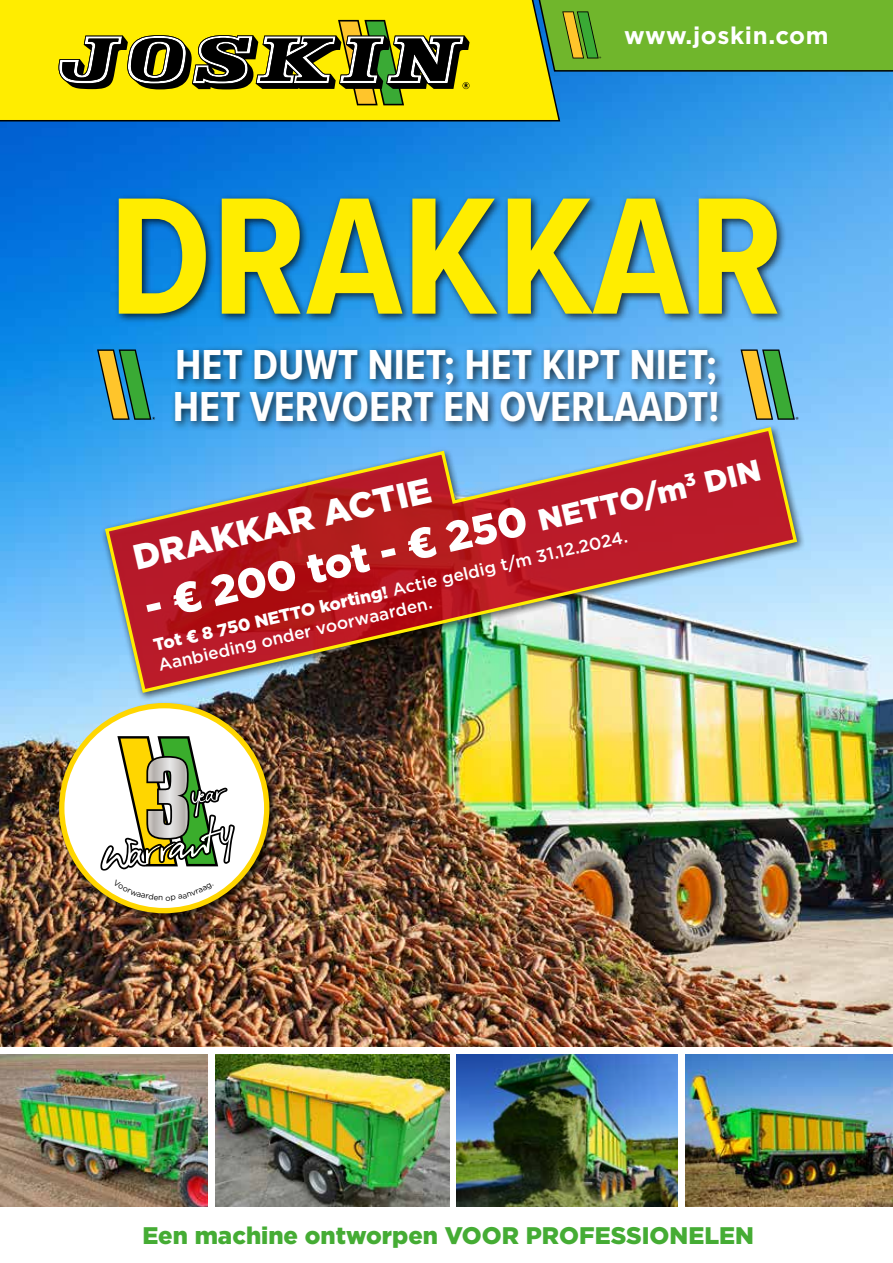
<style>
.page{position:relative;width:893px;height:1263px;background:#fff}
.page>*{position:absolute;margin:0;border:0;box-sizing:border-box;transform-origin:0 0}
.t1{font:700 172.5px "Proxima Nova Cond";color:#ffed00}
.t2{font:700 43.5px/42px "Proxima Nova Cond";color:#fff}
.t3{font:900 41.7px "Gotham";color:#fff}
.t4{font:900 35.25px "Gotham";color:#fff}
.t5{font:900 24px "Gotham";color:#45ac34}
.t6{font:700 24px "Gotham";letter-spacing:.025em;color:#fff}
.t7{font:500 17.25px/20.7px "Gotham";color:#fff}
.s1{font-family:"Arial"}
.s2{font-size:30.3px}
.s3{font-weight:900}
.s4{font-family:"Arial";font-weight:900}
</style>
<div class="page">
<img style="left:0;top:72px;width:893px;height:975px">
<img style="left:0;top:1054px;width:208px;height:152px">
<img style="left:216px;top:1054px;width:233px;height:152px">
<img style="left:457px;top:1054px;width:220px;height:152px">
<img style="left:685px;top:1054px;width:208px;height:152px">
<div style="left:0;top:0;width:561px;height:122px;background:#ffed00"></div>
<svg style="left:59px;top:20px;width:411px;height:85px;background:#97901d"></svg>
<svg style="left:532px;top:0;width:361px;height:72px;background:#6eaf2c"></svg>
<div style="left:114px;top:194px;width:673px;height:237px;background:#000;opacity:.75"></div>
<svg style="left:97px;top:349px;width:58px;height:71px;background:#579578"></svg>
<svg style="left:740px;top:349px;width:58px;height:71px;background:#7ca67e"></svg>
<div style="left:57px;top:701px;width:222px;height:221px;background:#000;opacity:.75"></div>
<div style="left:62px;top:706px;width:205px;height:205px;background:#fff;border-radius:50%"></div>
<svg style="left:100px;top:736px;width:135px;height:135px"></svg>
<div style="left:59px;top:703px;width:210px;height:210px;border:5px solid #ffd600;border-radius:50%"></div>
<div style="left:100px;top:423px;width:705px;height:279px;background:#000;opacity:.75"></div>
<img style="left:103px;top:425px;width:696px;height:270px">
<svg style="left:113px;top:893px;width:101px;height:8px"></svg>
<h3 class="t6" style="left:624px;top:21px;width:206px">www.joskin.com</h3>
<h1 class="t1" style="left:109px;top:129px;width:676px">DRAKKAR</h1>
<h2 class="t2" style="left:173px;top:342px;width:548px">HET DUWT NIET; HET KIPT NIET;<br>HET VERVOERT EN OVERLAADT!</h2>
<h3 class="t3" style="left:140px;top:584px;width:632px;rotate:-13deg">- <span class="s1">€</span> 200 tot - <span class="s1">€</span> 250 <span class="s2">NETTO/m</span><sup>3</sup> <span class="s2">DIN</span></h3>
<h3 class="t4" style="left:129px;top:538px;width:306px;rotate:-13deg">DRAKKAR ACTIE</h3>
<p class="t7" style="left:151px;top:635px;width:487px;rotate:-13deg"><span class="s3">Tot</span> <span class="s4">€</span> <span class="s3">8 750 NETTO korting!</span> Actie geldig t/m 31.12.2024.<br>Aanbieding onder voorwaarden.</p>
<h3 class="t5" style="left:142px;top:1221px;width:613px">Een machine ontworpen VOOR PROFESSIONELEN</h3>
</div>
